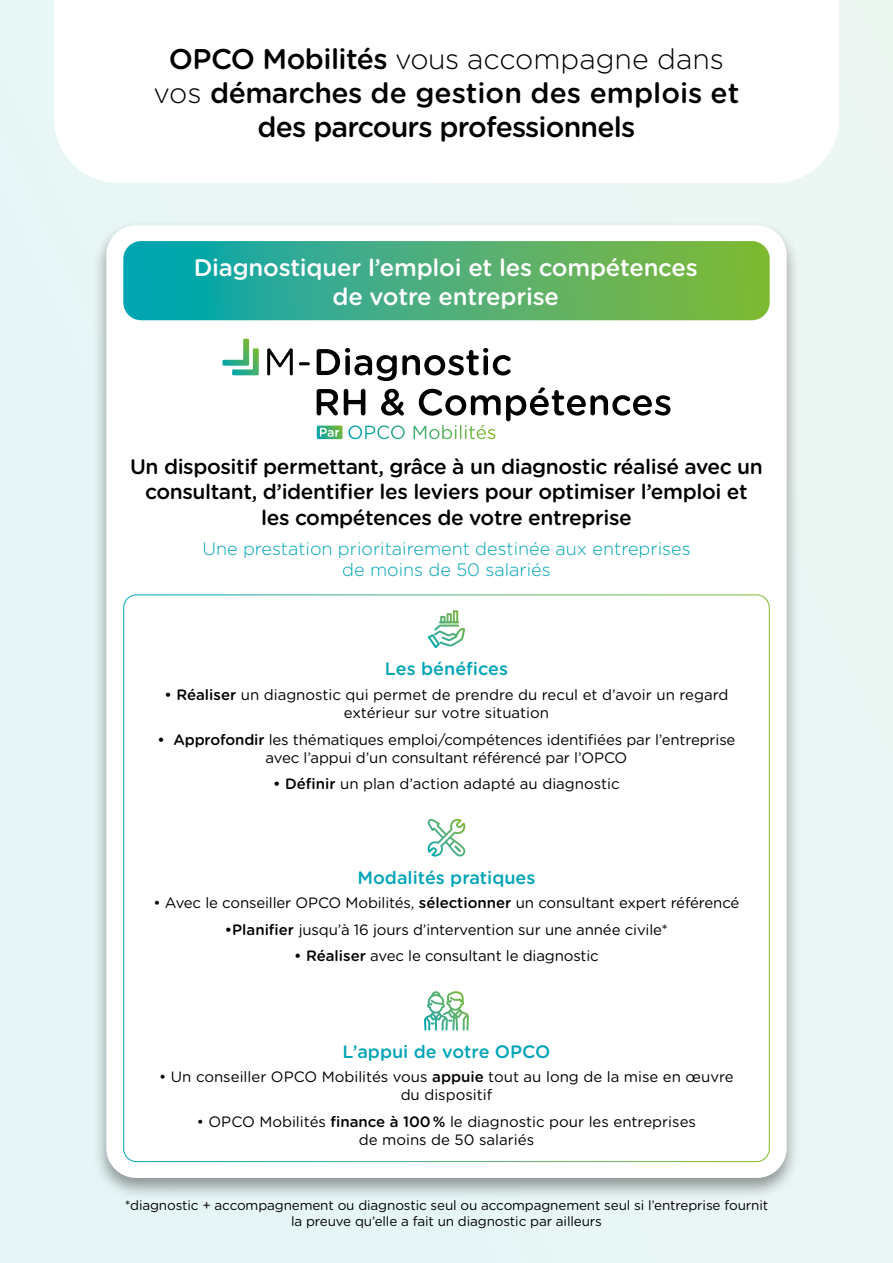
<style>
.page{position:relative;width:893px;height:1263px;background:#e8f6f5}
.page>*{position:absolute;margin:0;border:0;box-sizing:border-box;transform-origin:0 0}
.t1{font:500 28.5px/34.2px "Gotham Rounded";letter-spacing:-.025em;color:#000;text-align:center}
.t2{font:500 24px/28.8px "Gotham Rounded";letter-spacing:-.01em;color:#fff;text-align:center}
.t3{font:500 21px/25.2px "Gotham Rounded";letter-spacing:-.02em;color:#000;text-align:center}
.t4{font:300 18px/21.6px "Gotham Rounded";color:#00a4b6;text-align:center}
.t5{font:500 18px "Gotham Rounded";color:#00a4b6}
.t6{font:15px/18px "Gotham Rounded";letter-spacing:-.01em;color:#000;text-align:center}
.t7{font:13.5px/16.2px "Gotham Rounded";letter-spacing:-.01em;color:#000;text-align:center}
.s1{font-weight:300}
.s2{font-weight:500}
</style>
<div class="page">
<div style="left:92px;top:220px;width:708px;height:980px;background:#000;opacity:.4"></div>
<div style="left:106px;top:225px;width:681px;height:953px;background:#fff;border-radius:30px"></div>
<svg style="left:123px;top:241px;width:647px;height:79px;background:#49af78"></svg>
<svg style="left:428px;top:610px;width:37px;height:38px"></svg>
<svg style="left:427px;top:818px;width:39px;height:38px"></svg>
<svg style="left:424px;top:991px;width:45px;height:39px"></svg>
<div style="left:54px;top:0;width:785px;height:183px;background:#fff"></div>
<svg style="left:317px;top:426px;width:25px;height:13px"></svg>
<svg style="left:222px;top:339px;width:37px;height:36px"></svg>
<svg style="left:348px;top:425px;width:57px;height:14px"></svg>
<svg style="left:267px;top:348px;width:26px;height:27px"></svg>
<svg style="left:299px;top:362px;width:11px;height:3px"></svg>
<svg style="left:317px;top:348px;width:194px;height:33px"></svg>
<svg style="left:317px;top:389px;width:21px;height:26px"></svg>
<svg style="left:344px;top:389px;width:21px;height:26px"></svg>
<svg style="left:381px;top:389px;width:23px;height:27px"></svg>
<svg style="left:414px;top:387px;width:256px;height:52px"></svg>
<p class="t1" style="left:154px;top:41px;width:587px">OPCO Mobilités <span class="s1">vous accompagne dans vos</span> démarches de gestion des emplois et des parcours professionnels</p>
<p class="t2" style="left:194px;top:252px;width:505px">Diagnostiquer l’emploi et les compétences de votre entreprise</p>
<p class="t3" style="left:130px;top:453px;width:634px">Un dispositif permettant, grâce à un diagnostic réalisé avec un consultant, d’identifier les leviers pour optimiser l’emploi et les compétences de votre entreprise</p>
<p class="t4" style="left:202px;top:537px;width:490px">Une prestation prioritairement destinée aux entreprises de moins de 50 salariés</p>
<p class="t5" style="left:385px;top:656px;width:125px">Les bénéfices</p>
<p class="t6" style="left:164px;top:685px;width:565px"><span class="s2">• Réaliser</span> un diagnostic qui permet de prendre du recul et d’avoir un regard extérieur sur votre situation</p>
<p class="t6" style="left:157px;top:730px;width:580px"><span class="s2">• Approfondir</span> les thématiques emploi/compétences identifiées par l’entreprise avec l’appui d’un consultant référencé par l’OPCO</p>
<p class="t6" style="left:273px;top:774px;width:348px"><span class="s2">• Définir</span> un plan d’action adapté au diagnostic</p>
<p class="t5" style="left:357px;top:864px;width:180px">Modalités pratiques</p>
<p class="t6" style="left:154px;top:893px;width:587px">• Avec le conseiller OPCO Mobilités, <span class="s2">sélectionner</span> un consultant expert référencé</p>
<p class="t6" style="left:225px;top:920px;width:445px"><span class="s2">•Planifier</span> jusqu’à 16 jours d’intervention sur une année civile*</p>
<p class="t6" style="left:294px;top:946px;width:306px"><span class="s2">• Réaliser</span> avec le consultant le diagnostic</p>
<p class="t5" style="left:342px;top:1038px;width:209px">L’appui de votre OPCO</p>
<p class="t6" style="left:159px;top:1067px;width:576px">• Un conseiller OPCO Mobilités vous <span class="s2">appuie</span> tout au long de la mise en oeuvre du dispositif</p>
<p class="t6" style="left:197px;top:1112px;width:501px">• OPCO Mobilités <span class="s2">finance à 100 %</span> le diagnostic pour les entreprises de moins de 50 salariés</p>
<p class="t7" style="left:125px;top:1196px;width:645px">*diagnostic + accompagnement ou diagnostic seul ou accompagnement seul si l’entreprise fournit la preuve qu’elle a fait un diagnostic par ailleurs</p>
</div>
